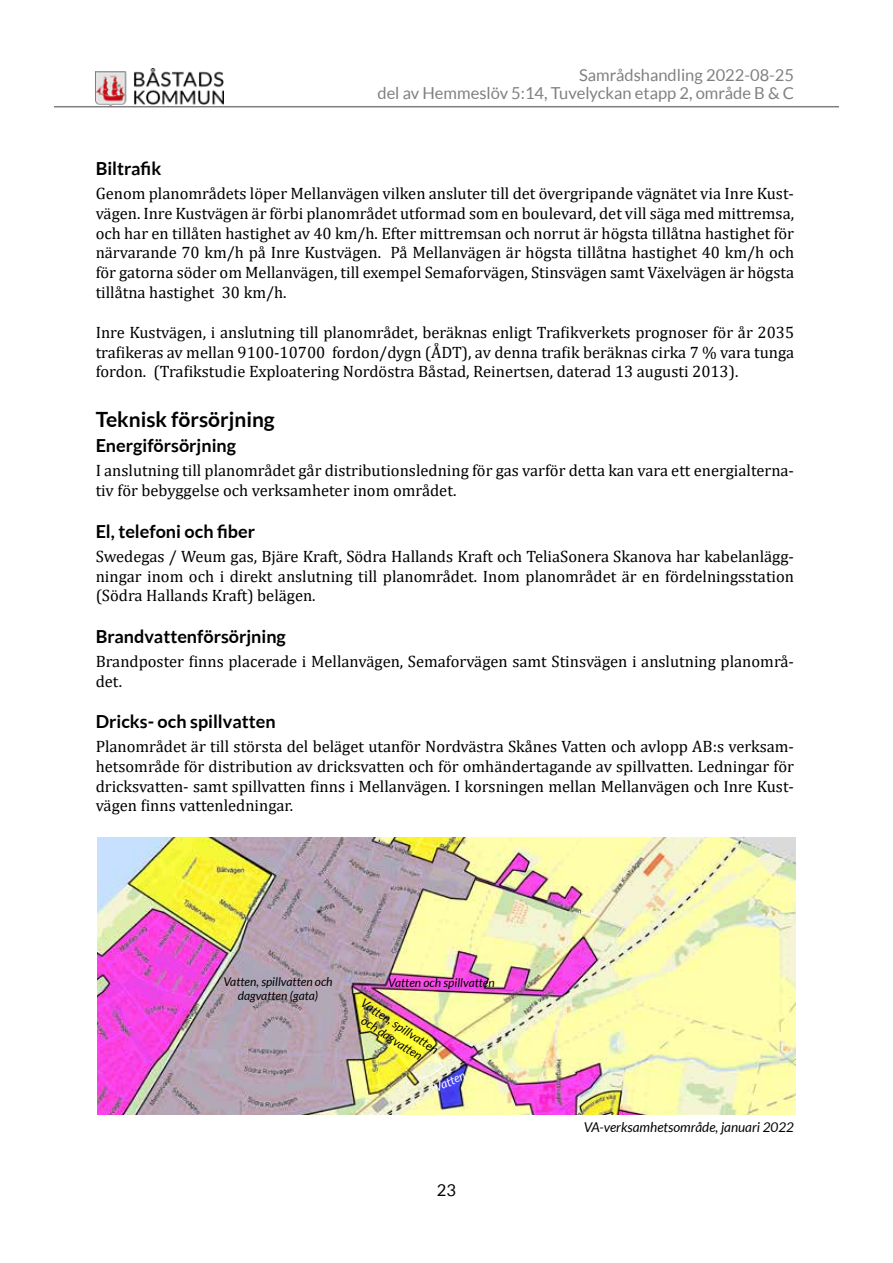
<style>
.page{position:relative;width:893px;height:1263px;background:#fff}
.page>*{position:absolute;margin:0;border:0;box-sizing:border-box;transform-origin:0 0}
.t1{font:22.05px "Microsoft Sans Serif";color:#000}
.t2{font:700 21px "Lato";color:#000}
.t3{font:700 18px "Lato";color:#000}
.t4{font:16.5px/19.8px "Cambria";color:#000;text-align:justify}
.t5{font:16.5px/18px "Lato";color:#808080;text-align:right}
.t6{font:16.5px "Lato";color:#000}
.t7{font:italic 13.5px "Lato";color:#000}
.t8{font:italic 12px/14.4px "Lato";color:#000;text-align:center}
.t9{font:italic 12px "Lato";color:#fff}
</style>
<div class="page">
<hr style="left:54px;top:106px;width:785px;height:1px;background:#808080">
<img style="left:96px;top:68px;width:127px;height:37px">
<img style="left:97px;top:838px;width:699px;height:276px">
<p class="t5" style="left:377px;top:66px;width:418px">Samrådshandling 2022-08-25<br>del av Hemmeslöv 5:14, Tuvelyckan etapp 2, område B &amp; C</p>
<p class="t3" style="left:96px;top:158px;width:67px">Biltrafik</p>
<p class="t4" style="left:96px;top:183px;width:700px">Genom planområdets löper Mellanvägen vilken ansluter till det övergripande vägnätet via Inre Kust&shy;vägen. Inre Kustvägen är förbi planområdet utformad som en boulevard, det vill säga med mittremsa, och har en tillåten hastighet av 40 km/h. Efter mittremsan och norrut är högsta tillåtna hastighet för närvarande 70 km/h på Inre Kustvägen. På Mellanvägen är högsta tillåtna hastighet 40 km/h och för gatorna söder om Mellanvägen, till exempel Semaforvägen, Stinsvägen samt Växelvägen är högsta tillåtna hastighet 30 km/h.</p>
<p class="t4" style="left:96px;top:322px;width:700px">Inre Kustvägen, i anslutning till planområdet, beräknas enligt Trafikverkets prognoser för år 2035 trafikeras av mellan 9100-10700 fordon/dygn (ÅDT), av denna trafik beräknas cirka 7 % vara tunga fordon. (Trafikstudie Exploatering Nordöstra Båstad, Reinertsen, daterad 13 augusti 2013).</p>
<p class="t2" style="left:96px;top:407px;width:181px">Teknisk försörjning</p>
<p class="t3" style="left:96px;top:435px;width:142px">Energiförsörjning</p>
<p class="t4" style="left:96px;top:461px;width:700px">I anslutning till planområdet går distributionsledning för gas varför detta kan vara ett energialterna&shy;tiv för bebyggelse och verksamheter inom området.</p>
<p class="t3" style="left:96px;top:521px;width:161px">El, telefoni och fiber</p>
<p class="t4" style="left:96px;top:546px;width:700px">Swedegas / Weum gas, Bjäre Kraft, Södra Hallands Kraft och TeliaSonera Skanova har kabelanlägg&shy;ningar inom och i direkt anslutning till planområdet. Inom planområdet är en fördelningsstation (Södra Hallands Kraft) belägen.</p>
<p class="t3" style="left:96px;top:626px;width:192px">Brandvattenförsörjning</p>
<p class="t4" style="left:96px;top:651px;width:700px">Brandposter finns placerade i Mellanvägen, Semaforvägen samt Stinsvägen i anslutning planområ&shy;det.</p>
<p class="t3" style="left:96px;top:711px;width:181px">Dricks- och spillvatten</p>
<p class="t4" style="left:96px;top:736px;width:700px">Planområdet är till största del beläget utanför Nordvästra Skånes Vatten och avlopp AB:s verksam&shy;hetsområde för distribution av dricksvatten och för omhändertagande av spillvatten. Ledningar för dricksvatten- samt spillvatten finns i Mellanvägen. I korsningen mellan Mellanvägen och Inre Kust&shy;vägen finns vattenledningar.</p>
<h1 class="t1" style="left:335px;top:738px;width:230px">VAverksamhetsområde</h1>
<p class="t8" style="left:223px;top:974px;width:111px">Vatten, spillvatten och</p>
<p class="t8" style="left:388px;top:975px;width:108px">Vatten och spillvatten</p>
<p class="t8" style="left:238px;top:989px;width:82px">dagvatten (gata)</p>
<p class="t8" style="left:366px;top:996px;width:91px;rotate:33deg">Vatten, spillvatten och dagvatten</p>
<p class="t9" style="left:432px;top:1082px;width:35px;rotate:-24deg">Vatten</p>
<p class="t6" style="left:437px;top:1180px;width:21px">23</p>
<p class="t7" style="left:584px;top:1120px;width:212px">VA-verksamhetsområde, januari 2022</p>
</div>
